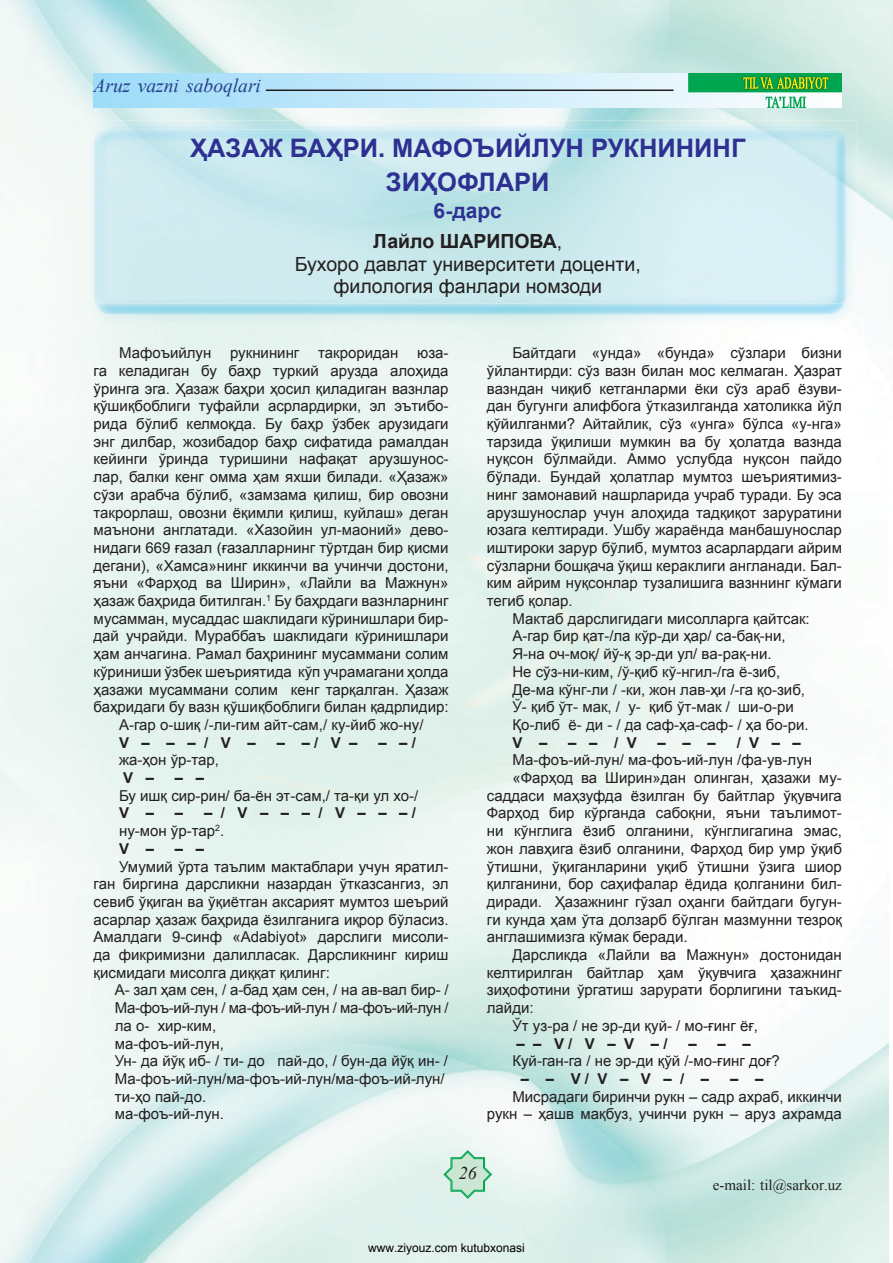
<style>
.page{position:relative;width:893px;height:1263px;background:#fff}
.page>*{position:absolute;margin:0;border:0;box-sizing:border-box;transform-origin:0 0}
.t1{font:700 25.5px/34.5px "Arial";color:#2e3092;text-align:center}
.t2{font:700 21px "Arial";color:#2e3092}
.t3{font:19.5px/22.5px "Arial";color:#231f20;text-align:center}
.t4{font:italic 19.5px "Times New Roman";color:#253f8e}
.t5{font:italic 18px "Times New Roman";color:#231f20}
.t6{font:15px/17.7px "Arial";color:#231f20;text-align:justify}
.t7{font:700 15px/17.7px "Arial";color:#231f20}
.t8{font:15px "Times New Roman";color:#231f20}
.t9{font:12px "Arial";color:#000}
.s1{font-weight:700}
.s2{font-weight:400}
</style>
<div class="page">
<img style="left:889px;top:0;width:4px;height:319px">
<img style="left:840px;top:157px;width:49px;height:1106px">
<svg style="left:94px;top:73px;width:595px;height:34px;background:#c0e6f7"></svg>
<img style="left:689px;top:73px;width:153px;height:35px">
<svg style="left:443px;top:1150px;width:49px;height:49px;background:#bde3ce"></svg>
<hr style="left:266px;top:90px;width:408px;height:1px;background:#231f20">
<img style="left:88px;top:120px;width:769px;height:51px">
<img style="left:810px;top:171px;width:47px;height:155px">
<img style="left:100px;top:126px;width:739px;height:4px">
<img style="left:94px;top:130px;width:752px;height:185px">
<h3 class="t4" style="left:94px;top:72px;width:169px">Aruz vazni saboqlari</h3>
<h1 class="t1" style="left:190px;top:131px;width:557px">ҲАЗАЖ БАҲРИ. МАФОЪИЙЛУН РУКНИНИНГ<br>ЗИҲОФЛАРИ</h1>
<h2 class="t2" style="left:434px;top:197px;width:70px">6-дарс</h2>
<h3 class="t3" style="left:295px;top:230px;width:347px"><span class="s1">Лайло ШАРИПОВА</span>,<br>Бухоро давлат университети доценти, филология фанлари номзоди</h3>
<p class="t6" style="left:119px;top:344px;width:331px">Мафоъийлун рукнининг такроридан юза-</p>
<p class="t6" style="left:94px;top:362px;width:357px">га келадиган бу баҳр туркий арузда алоҳида</p>
<p class="t6" style="left:94px;top:380px;width:357px">ўринга эга. Ҳазаж баҳри ҳосил қиладиган вазнлар</p>
<p class="t6" style="left:94px;top:397px;width:357px">қўшиқбоблиги туфайли асрлардирки, эл эътибо-</p>
<p class="t6" style="left:94px;top:415px;width:357px">рида бўлиб келмоқда. Бу баҳр ўзбек арузидаги</p>
<p class="t6" style="left:94px;top:433px;width:357px">энг дилбар, жозибадор баҳр сифатида рамалдан</p>
<p class="t6" style="left:94px;top:450px;width:357px">кейинги ўринда туришини нафақат арузшунос-</p>
<p class="t6" style="left:94px;top:468px;width:357px">лар, балки кенг омма ҳам яхши билади. «Ҳазаж»</p>
<p class="t6" style="left:94px;top:486px;width:357px">сўзи арабча бўлиб, «замзама қилиш, бир овозни</p>
<p class="t6" style="left:94px;top:504px;width:357px">такрорлаш, овозни ёқимли қилиш, куйлаш» деган</p>
<p class="t6" style="left:94px;top:521px;width:357px">маънони англатади. «Хазойин ул-маоний» дево-</p>
<p class="t6" style="left:94px;top:539px;width:357px">нидаги 669 ғазал (ғазалларнинг тўртдан бир қисми</p>
<p class="t6" style="left:94px;top:557px;width:357px">дегани), «Хамса»нинг иккинчи ва учинчи достони,</p>
<p class="t6" style="left:94px;top:574px;width:356px">яъни «Фарҳод ва Ширин», «Лайли ва Мажнун»</p>
<p class="t6" style="left:94px;top:592px;width:357px">ҳазаж баҳрида битилган.<sup>1</sup> Бу баҳрдаги вазнларнинг</p>
<p class="t6" style="left:94px;top:610px;width:357px">мусамман, мусаддас шаклидаги кўринишлари бир-</p>
<p class="t6" style="left:94px;top:627px;width:357px">дай учрайди. Мураббаъ шаклидаги кўринишлари</p>
<p class="t6" style="left:94px;top:645px;width:357px">ҳам анчагина. Рамал баҳрининг мусаммани солим</p>
<p class="t6" style="left:94px;top:663px;width:357px">кўриниши ўзбек шеъриятида кўп учрамагани ҳолда</p>
<p class="t6" style="left:94px;top:681px;width:357px">ҳазажи мусаммани солим кенг тарқалган. Ҳазаж</p>
<p class="t6" style="left:94px;top:698px;width:357px">баҳридаги бу вазн қўшиқбоблиги билан қадрлидир:</p>
<p class="t6" style="left:119px;top:716px;width:306px">А-гар о-шиқ /-ли-гим айт-сам,/ ку-йиб жо-ну/</p>
<p class="t7" style="left:119px;top:734px;width:138px">V – – – / V –</p>
<p class="t7" style="left:277px;top:734px;width:82px">– – / V –</p>
<p class="t7" style="left:378px;top:734px;width:39px">– – /</p>
<p class="t6" style="left:119px;top:751px;width:102px">жа-ҳон ўр-тар,</p>
<p class="t7" style="left:123px;top:769px;width:32px">V –</p>
<p class="t7" style="left:175px;top:769px;width:31px">– –</p>
<p class="t6" style="left:119px;top:787px;width:301px">Бу ишқ сир-рин/ ба-ён эт-сам,/ та-қи ул хо-/</p>
<p class="t7" style="left:119px;top:805px;width:37px">V –</p>
<p class="t7" style="left:119px;top:805px;width:298px;text-indent:56px">– – / V – – – / V – – – / <span class="s2">ну-мон ўр-тар</span><sup>2</sup><span class="s2">.<br></span>V –</p>
<p class="t7" style="left:175px;top:840px;width:31px">– –</p>
<p class="t6" style="left:94px;top:858px;width:357px;text-indent:26px">Умумий ўрта таълим мактаблари учун яратил&shy;ган биргина дарсликни назардан ўтказсангиз, эл севиб ўқиган ва ўқиётган аксарият мумтоз шеърий асарлар ҳазаж баҳрида ёзилганига иқрор бўласиз.<br>Амалдаги 9-синф «Adabiyot» дарслиги мисоли&shy;да фикримизни далилласак. Дарсликнинг кириш қисмидаги мисолга диққат қилинг:</p>
<p class="t6" style="left:115px;top:981px;width:335px;text-align:left">А- зал ҳам сен, / а-бад ҳам сен, / на ав-вал бир- /<br>Ма-фоъ-ий-лун / ма-фоъ-ий-лун / ма-фоъ-ий-лун / ла о- хир-ким,<br>ма-фоъ-ий-лун,<br>Ун- да йўқ иб- / ти- до пай-до, / бун-да йўқ ин- /<br>Ма-фоъ-ий-лун/ма-фоъ-ий-лун/ма-фоъ-ий-лун/ ти-ҳо пай-до.<br>ма-фоъ-ий-лун.</p>
<p class="t6" style="left:512px;top:344px;width:331px">Байтдаги «унда» «бунда» сўзлари бизни</p>
<p class="t6" style="left:487px;top:362px;width:357px">ўйлантирди: сўз вазн билан мос келмаган. Ҳазрат</p>
<p class="t6" style="left:487px;top:380px;width:357px">вазндан чиқиб кетганларми ёки сўз араб ёзуви-</p>
<p class="t6" style="left:487px;top:397px;width:357px">дан бугунги алифбога ўтказилганда хатоликка йўл</p>
<p class="t6" style="left:487px;top:415px;width:357px">қўйилганми? Айтайлик, сўз «унга» бўлса «у-нга»</p>
<p class="t6" style="left:487px;top:433px;width:357px">тарзида ўқилиши мумкин ва бу ҳолатда вазнда</p>
<p class="t6" style="left:487px;top:450px;width:357px">нуқсон бўлмайди. Аммо услубда нуқсон пайдо</p>
<p class="t6" style="left:487px;top:468px;width:357px">бўлади. Бундай ҳолатлар мумтоз шеъриятимиз-</p>
<p class="t6" style="left:487px;top:486px;width:357px">нинг замонавий нашрларида учраб туради. Бу эса</p>
<p class="t6" style="left:487px;top:504px;width:357px">арузшунослар учун алоҳида тадқиқот заруратини</p>
<p class="t6" style="left:487px;top:521px;width:357px">юзага келтиради. Ушбу жараёнда манбашунослар</p>
<p class="t6" style="left:487px;top:539px;width:357px">иштироки зарур бўлиб, мумтоз асарлардаги айрим</p>
<p class="t6" style="left:487px;top:557px;width:357px">сўзларни бошқача ўқиш кераклиги англанади. Бал-</p>
<p class="t6" style="left:487px;top:574px;width:357px">ким айрим нуқсонлар тузалишига вазннинг кўмаги</p>
<p class="t6" style="left:487px;top:592px;width:87px">тегиб қолар.</p>
<p class="t6" style="left:512px;top:610px;width:299px">Мактаб дарслигидаги мисолларга қайтсак:</p>
<p class="t6" style="left:512px;top:627px;width:275px">А-гар бир қат-/ла кўр-ди ҳар/ са-бақ-ни,</p>
<p class="t6" style="left:512px;top:645px;width:261px">Я-на оч-моқ/ йў-қ эр-ди ул/ ва-рақ-ни.</p>
<p class="t6" style="left:512px;top:663px;width:269px">Не сўз-ни-ким, /ў-қиб кў-нгил-/га ё-зиб,</p>
<p class="t6" style="left:512px;top:681px;width:294px">Де-ма кўнг-ли / -ки, жон лав-ҳи /-га қо-зиб,</p>
<p class="t6" style="left:512px;top:698px;width:283px">Ў- қиб ўт- мак, / у- қиб ўт-мак / ши-о-ри</p>
<p class="t6" style="left:512px;top:716px;width:298px">Қо-либ ё- ди - / да саф-ҳа-саф- / ҳа бо-ри.</p>
<p class="t7" style="left:512px;top:734px;width:37px">V –</p>
<p class="t7" style="left:568px;top:734px;width:70px">– – / V</p>
<p class="t7" style="left:657px;top:734px;width:60px">– – –</p>
<p class="t7" style="left:737px;top:734px;width:66px">/ V – –</p>
<p class="t6" style="left:512px;top:751px;width:301px">Ма-фоъ-ий-лун/ ма-фоъ-ий-лун /фа-ув-лун</p>
<p class="t6" style="left:512px;top:769px;width:331px">«Фарҳод ва Ширин»дан олинган, ҳазажи му-</p>
<p class="t6" style="left:487px;top:787px;width:357px">саддаси маҳзуфда ёзилган бу байтлар ўқувчига</p>
<p class="t6" style="left:487px;top:804px;width:357px">Фарҳод бир кўрганда сабоқни, яъни таълимот-</p>
<p class="t6" style="left:487px;top:822px;width:357px">ни кўнглига ёзиб олганини, кўнглигагина эмас,</p>
<p class="t6" style="left:487px;top:840px;width:357px">жон лавҳига ёзиб олганини, Фарҳод бир умр ўқиб</p>
<p class="t6" style="left:487px;top:858px;width:357px">ўтишни, ўқиганларини уқиб ўтишни ўзига шиор</p>
<p class="t6" style="left:487px;top:875px;width:357px">қилганини, бор саҳифалар ёдида қолганини бил-</p>
<p class="t6" style="left:487px;top:893px;width:357px">диради. Ҳазажнинг гўзал оҳанги байтдаги бугун-</p>
<p class="t6" style="left:487px;top:911px;width:357px">ги кунда ҳам ўта долзарб бўлган мазмунни тезроқ</p>
<p class="t6" style="left:487px;top:928px;width:202px">анг лашимизга кўмак беради.</p>
<p class="t6" style="left:512px;top:946px;width:331px">Дарсликда «Лайли ва Мажнун» достонидан</p>
<p class="t6" style="left:487px;top:964px;width:357px">келтирилган байтлар ҳам ўқувчига ҳазажнинг</p>
<p class="t6" style="left:487px;top:981px;width:357px">зиҳофотини ўргатиш зарурати борлигини таъкид-</p>
<p class="t6" style="left:487px;top:999px;width:48px">лайди:</p>
<p class="t6" style="left:512px;top:1017px;width:247px">Ўт уз-ра / не эр-ди қуй- / мо-ғинг ёғ,</p>
<p class="t7" style="left:517px;top:1035px;width:152px">– – V / V – V – /</p>
<p class="t7" style="left:688px;top:1035px;width:64px">– – –</p>
<p class="t6" style="left:512px;top:1052px;width:269px">Куй-ган-га / не эр-ди қўй /-мо-ғинг доғ?</p>
<p class="t7" style="left:521px;top:1070px;width:190px">– – V / V – V – / –</p>
<p class="t7" style="left:730px;top:1070px;width:35px">– –</p>
<p class="t6" style="left:487px;top:1088px;width:357px;text-align:right">Мисрадаги биринчи рукн – садр ахраб, иккинчи рукн – ҳашв мақбуз, учинчи рукн – аруз ахрамда</p>
<p class="t5" style="left:459px;top:1160px;width:19px">26</p>
<p class="t8" style="left:713px;top:1175px;width:131px">e-mail: til@sarkor.uz</p>
<p class="t9" style="left:368px;top:1240px;width:158px">www.ziyouz.com kutubxonasi</p>
</div>
